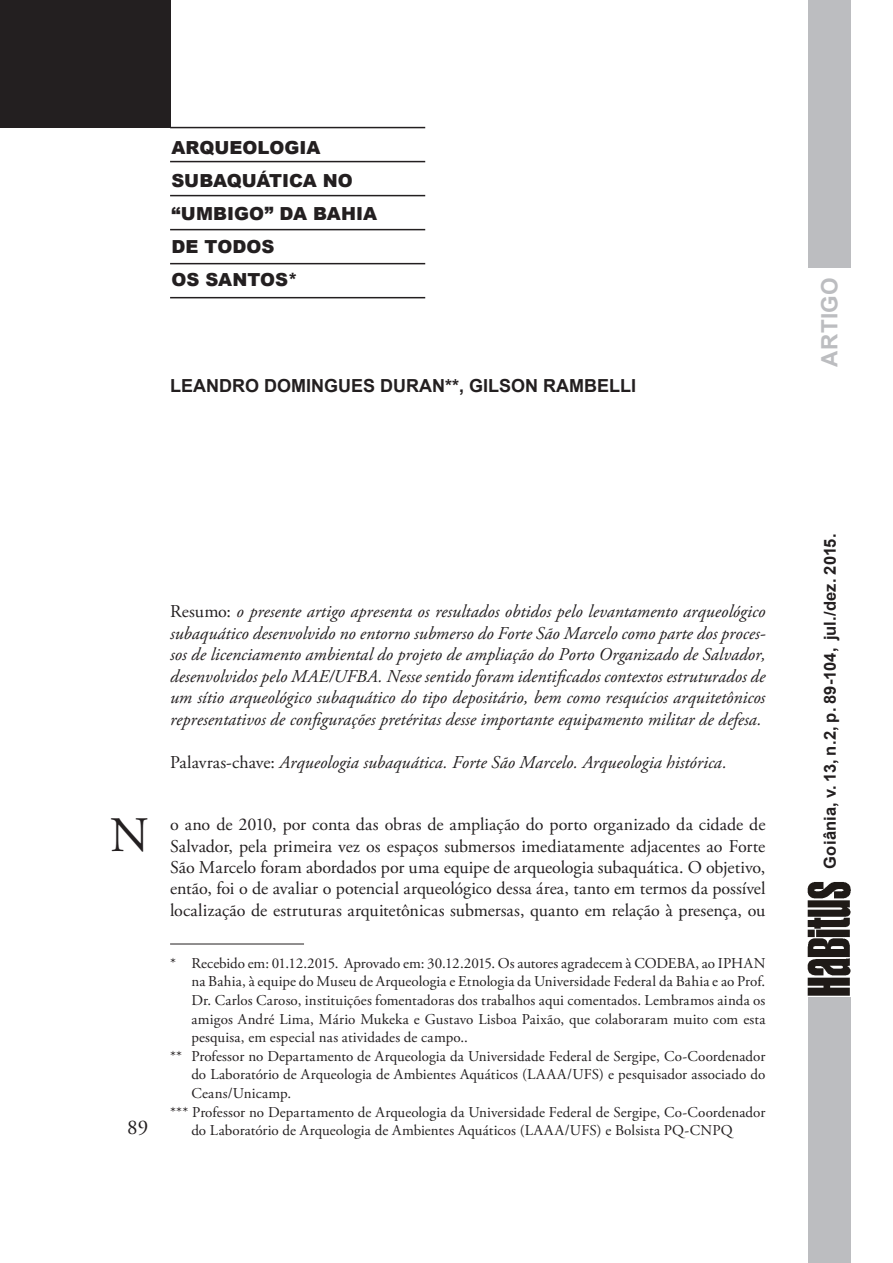
<style>
.page{position:relative;width:893px;height:1263px;background:#fff}
.page>*{position:absolute;margin:0;border:0;box-sizing:border-box;transform-origin:0 0}
.t1{font:49.5px "Adobe Garamond Pro";color:#231f20}
.t2{font:700 22.5px "Arial";letter-spacing:.015em;color:#bcbdc0}
.t3{font:21px "Adobe Garamond Pro";color:#231f20}
.Resumos{font:italic 18px/21.6px "Adobe Garamond Pro";color:#231f20;text-align:justify}
.Capitular{font:18px/21.3px "Adobe Garamond Pro";letter-spacing:-.005em;color:#231f20;text-align:justify}
.Título{font:900 18px/33px "Arial";color:#231f20}
.t4{font:700 18px "Arial";color:#231f20}
.t5{font:700 16.5px "Arial";letter-spacing:.01em;color:#231f20}
.Notas{font:15px/18.6px "Adobe Garamond Pro";letter-spacing:.005em;color:#231f20;text-align:justify}
.s1{font-style:normal}
</style>
<div class="page">
<div style="left:808px;top:995px;width:42px;height:268px;background:#bcbdc0"></div>
<img style="left:808px;top:882px;width:43px;height:114px">
<div style="left:0;top:0;width:170px;height:128px;background:#231f20"></div>
<hr style="left:170px;top:127px;width:255px;height:1px;background:#231f20">
<hr style="left:170px;top:161px;width:255px;height:1px;background:#231f20">
<hr style="left:170px;top:195px;width:255px;height:1px;background:#231f20">
<hr style="left:170px;top:229px;width:255px;height:1px;background:#231f20">
<hr style="left:170px;top:263px;width:255px;height:1px;background:#231f20">
<hr style="left:170px;top:297px;width:255px;height:1px;background:#231f20">
<div style="left:808px;top:0;width:42px;height:268px;background:#bcbdc0"></div>
<hr style="left:170px;top:944px;width:134px;height:1px;background:#231f20">
<p class="Título" style="left:171px;top:130px;width:151px">ARQUEOLOGIA</p>
<p class="Título" style="left:171px;top:163px;width:207px">SUBAQUÁTICA NO “UMBIGO” DA BAHIA</p>
<p class="Título" style="left:171px;top:229px;width:105px">DE TODOS</p>
<p class="Título" style="left:171px;top:262px;width:128px">OS SANTOS*</p>
<p class="t4" style="left:170px;top:374px;width:468px">LEANDRO DOMINGUES DURAN**, GILSON RAMBELLI</p>
<h2 class="t2" style="left:814px;top:366px;width:91px;rotate:-90deg">ARTIGO</h2>
<p class="t1" style="left:110px;top:806px;width:40px">N</p>
<p class="t3" style="left:127px;top:1114px;width:23px">89</p>
<p class="Resumos" style="left:170px;top:601px;width:597px"><span class="s1">Resumo:</span> o presente artigo apresenta os resultados obtidos pelo levantamento arqueológico subaquático desenvolvido no entorno submerso do Forte São Marcelo como parte dos proces&shy;sos de licenciamento ambiental do projeto de ampliação do Porto Organizado de Salvador, desenvolvidos pelo MAE/UFBA. Nesse sentido foram identificados contextos estruturados de um sítio arqueológico subaquático do tipo depositário, bem como resquícios arquitetônicos representativos de configurações pretéritas desse importante equipamento militar de defesa.</p>
<p class="Resumos" style="left:170px;top:752px;width:558px"><span class="s1">Palavras-chave:</span> Arqueologia subaquática. Forte São Marcelo. Arqueologia histórica.</p>
<p class="Capitular" style="left:170px;top:815px;width:597px">o ano de 2010, por conta das obras de ampliação do porto organizado da cidade de Salvador, pela primeira vez os espaços submersos imediatamente adjacentes ao Forte São Marcelo foram abordados por uma equipe de arqueologia subaquática. O objetivo, então, foi o de avaliar o potencial arqueológico dessa área, tanto em termos da possível localização de estruturas arquitetônicas submersas, quanto em relação à presença, ou</p>
<p class="Notas" style="left:191px;top:954px;width:576px;text-indent:-21px">* Recebido em: 01.12.2015. Aprovado em: 30.12.2015. Os autores agradecem à CODEBA, ao IPHAN na Bahia, à equipe do Museu de Arqueologia e Etnologia da Universidade Federal da Bahia e ao Prof.<br>Dr. Carlos Caroso, instituições fomentadoras dos trabalhos aqui comentados. Lembramos ainda os amigos André Lima, Mário Mukeka e Gustavo Lisboa Paixão, que colaboraram muito com esta pesquisa, em especial nas atividades de campo..</p>
<p class="Notas" style="left:191px;top:1047px;width:575px;text-indent:-21px">** Professor no Departamento de Arqueologia da Universidade Federal de Sergipe, Co-Coordenador do Laboratório de Arqueologia de Ambientes Aquáticos (LAAA/UFS) e pesquisador associado do Ceans/Unicamp.</p>
<p class="Notas" style="left:191px;top:1103px;width:575px;text-indent:-21px">*** Professor no Departamento de Arqueologia da Universidade Federal de Sergipe, Co-Coordenador do Laboratório de Arqueologia de Ambientes Aquáticos (LAAA/UFS) e Bolsista PQ-CNPQ</p>
<p class="t5" style="left:819px;top:868px;width:336px;rotate:-90deg">Goiânia, v. 13, n.2, p. 89-104, jul./dez. 2015.</p>
</div>
